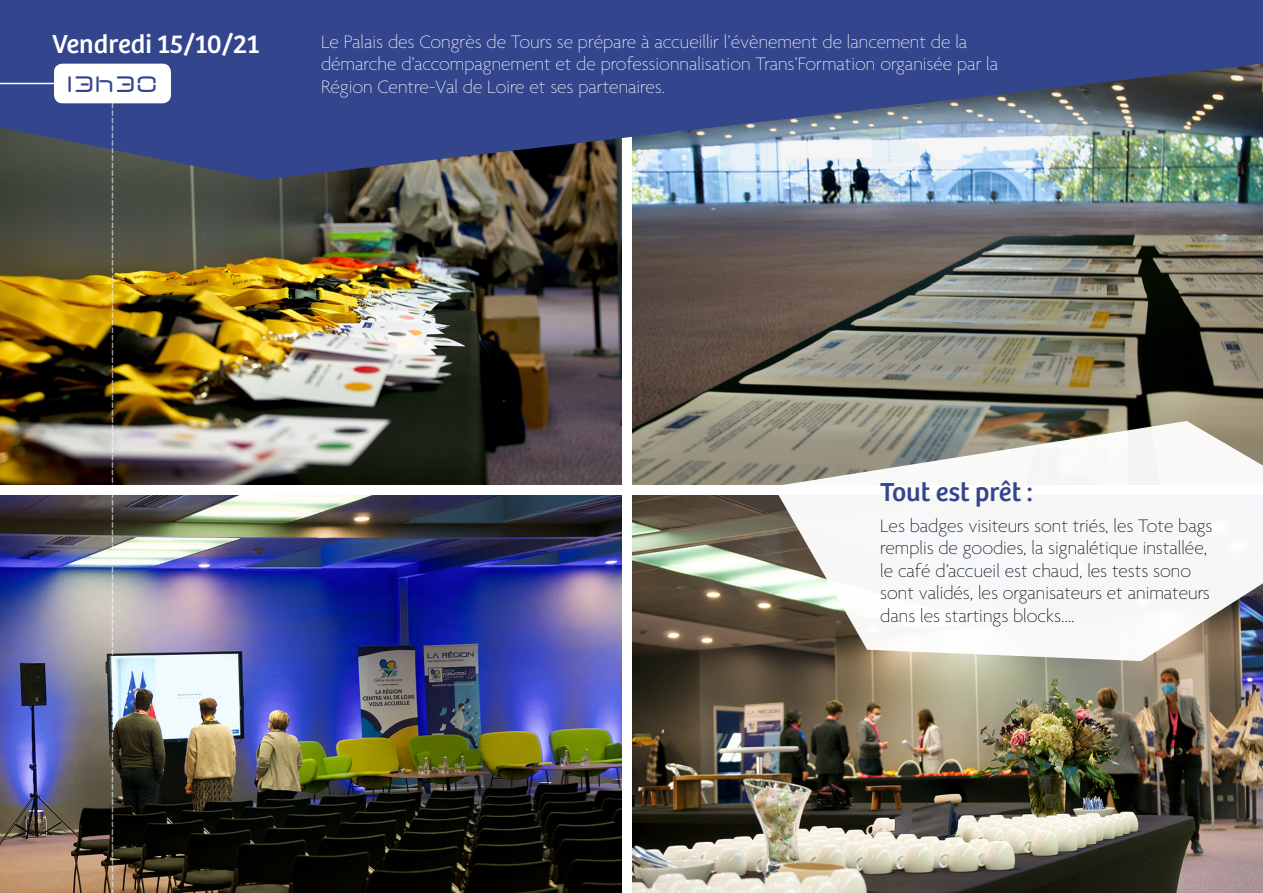
<style>
.page{position:relative;width:1263px;height:893px;background:#fff}
.page>*{position:absolute;margin:0;border:0;box-sizing:border-box;transform-origin:0 0}
.t1{font:34.5px "Neuropol Nova";color:#33458c}
.t2{font:27px "Bree";color:#fff}
.t3{font:27px "Bree";color:#33458c}
.t4{font:100 19.5px/22.5px "Agenda";color:#fff}
.t5{font:100 19.5px/22.5px "Agenda";color:#000}
</style>
<div class="page">
<img style="left:0;top:180px;width:622px;height:305px">
<img style="left:632px;top:496px;width:631px;height:397px">
<img style="left:632px;top:180px;width:631px;height:305px">
<img style="left:0;top:496px;width:622px;height:397px">
<img style="left:0;top:0;width:1263px;height:180px">
<div style="left:54px;top:64px;width:117px;height:39px;background:#fff;border-radius:9px"></div>
<hr style="left:0;top:83px;width:54px;height:1px;background:#fff">
<svg style="left:774px;top:421px;width:489px;height:240px;fill:#f7f7f6"></svg>
<svg style="left:112px;top:103px;width:1px;height:790px"></svg>
<h2 class="t2" style="left:52px;top:24px;width:209px">Vendredi 15/10/21</h2>
<p class="t4" style="left:321px;top:32px;width:679px">Le Palais des Congrès de Tours se prépare à accueillir l’évènement de lancement de la démarche d’accompagnement et de professionnalisation Trans’Formation organisée par la</p>
<h1 class="t1" style="left:67px;top:70px;width:93px">13h30</h1>
<p class="t4" style="left:321px;top:77px;width:346px">Région Centre-Val de Loire et ses partenaires.</p>
<h2 class="t3" style="left:880px;top:471px;width:154px">Tout est prêt :</h2>
<p class="t5" style="left:880px;top:515px;width:334px">Les badges visiteurs sont triés, les Tote bags remplis de goodies, la signalétique installée, le café d’accueil est chaud, les tests sono sont validés, les organisateurs et animateurs dans les startings blocks….</p>
</div>
